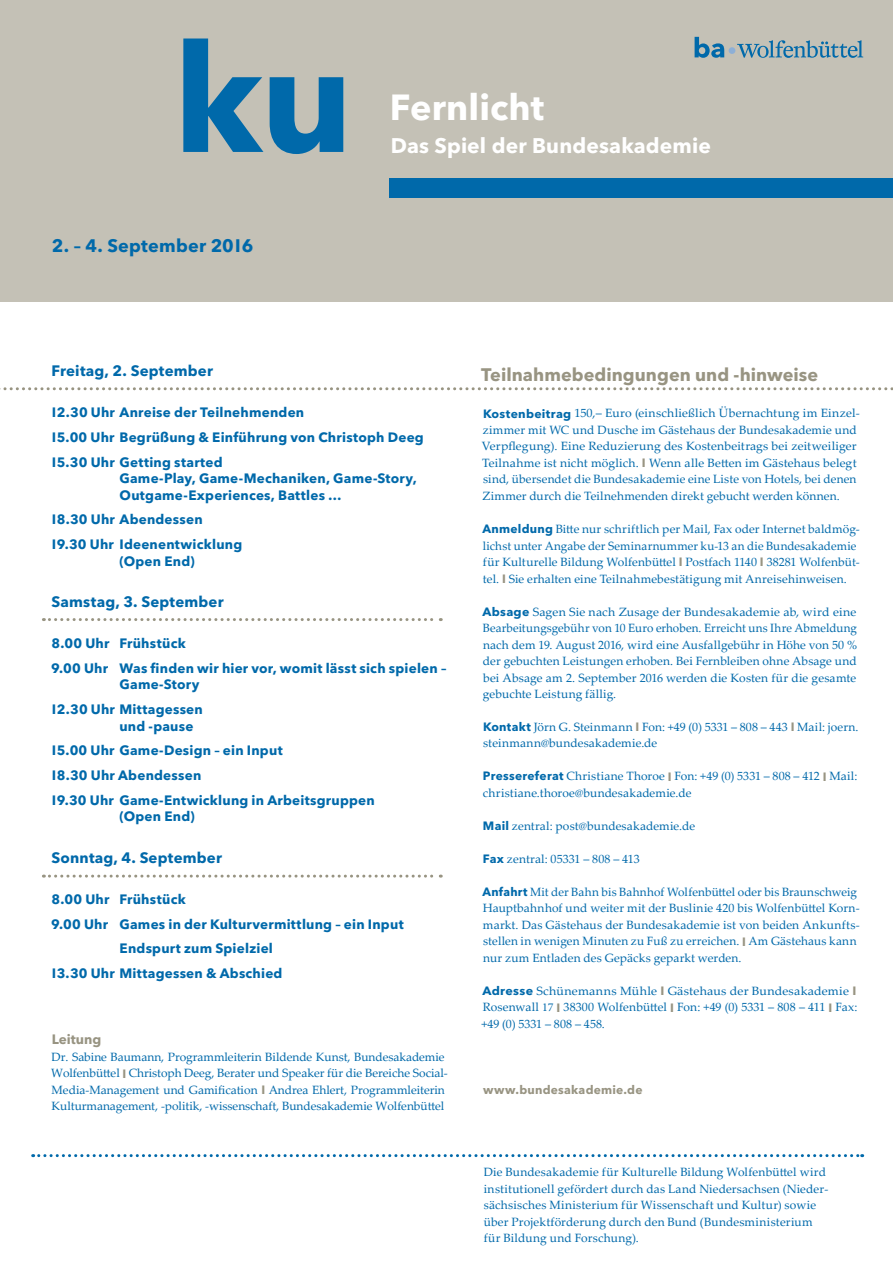
<style>
.page{position:relative;width:893px;height:1263px;background:#fff}
.page>*{position:absolute;margin:0;border:0;box-sizing:border-box;transform-origin:0 0}
.t1{font:700 150px "Avenir Next LT Pro Boldnew 01";color:#0069aa}
.t2{font:700 36px "Avenir Next LT Pro Boldnew 01";letter-spacing:.005em;color:#fff}
.t3{font:700 21px "Avenir Next LT Pro Boldnew 01";letter-spacing:.01em;color:#fff}
.t4{font:700 18px "Avenir Next LT Pro Boldnew 01";letter-spacing:.005em;color:#989482}
.t5{font:700 18px "Avenir Next LT Pro Boldnew 01";letter-spacing:.01em;color:#0069aa}
.t6{font:700 15px "Avenir Next LT Pro Boldnew 01";letter-spacing:.01em;color:#0069aa}
.t7{font:700 13.5px/24.8px "Avenir Next LT Pro Boldnew 01";letter-spacing:.015em;color:#0069aa}
.t8{font:700 13.5px "Avenir Next LT Pro Boldnew 01";color:#989482}
.t9{font:12px/16.5px "Palatino Linotype";letter-spacing:.01em;color:#0069aa}
.t10{font:12px/16.5px "Palatino Linotype";letter-spacing:.01em;color:#0069aa;text-align:justify;scale:1.04 1}
.t11{font:700 12px "Avenir Next LT Pro Boldnew 01";letter-spacing:.02em;color:#989482}
.s1{font-family:"Avenir Next LT Pro Boldnew 01";font-weight:700;color:#989482}
.s2{font-family:"Avenir Next LT Pro Boldnew 01";font-weight:700}
.s3{font-family:"Minion Pro"}
</style>
<div class="page">
<svg style="left:0;top:387px;width:893px;height:3px"></svg>
<div style="left:0;top:0;width:893px;height:302px;background:#c4c1b6"></div>
<svg style="left:695px;top:37px;width:29px;height:21px"></svg>
<div style="left:729px;top:47px;width:6px;height:7px;background:#8dafd6;border-radius:50%"></div>
<svg style="left:737px;top:40px;width:126px;height:18px"></svg>
<div style="left:389px;top:178px;width:504px;height:19px;background:#0069aa"></div>
<svg style="left:33px;top:1154px;width:830px;height:3px"></svg>
<svg style="left:43px;top:618px;width:398px;height:3px"></svg>
<svg style="left:43px;top:875px;width:398px;height:3px"></svg>
<h1 class="t1" style="left:174px;top:7px;width:181px">ku</h1>
<h3 class="t5" style="left:52px;top:235px;width:203px">2. – 4. September 2016</h3>
<h2 class="t2" style="left:390px;top:85px;width:156px">Fernlicht</h2>
<h3 class="t3" style="left:391px;top:133px;width:322px">Das Spiel der Bundesakademie</h3>
<p class="t6" style="left:52px;top:361px;width:163px">Freitag, 2. September</p>
<p class="t7" style="left:50px;top:400px;width:375px">12.30 Uhr Anreise der Teilnehmenden<br>15.00 Uhr Begrüßung &amp; Einführung von Christoph Deeg<br>15.30 Uhr Getting started</p>
<p class="t7" style="left:119px;top:470px;width:299px;line-height:16.5px">Game-Play, Game-Mechaniken, Game-Story,<br>Outgame-Experiences, Battles …</p>
<p class="t7" style="left:50px;top:507px;width:193px">18.30 Uhr Abendessen<br>19.30 Uhr Ideenentwicklung</p>
<p class="t7" style="left:119px;top:548px;width:77px">(Open End)</p>
<p class="t6" style="left:52px;top:592px;width:174px">Samstag, 3. September</p>
<p class="t7" style="left:51px;top:631px;width:397px">8.00 Uhr Frühstück<br>9.00 Uhr Was finden wir hier vor, womit lässt sich spielen –</p>
<p class="t7" style="left:50px;top:672px;width:154px;text-align:right">Game-Story<br>12.30 Uhr Mittagessen</p>
<p class="t7" style="left:50px;top:713px;width:326px;text-indent:69px">und -pause<br>15.00 Uhr Game-Design – ein Input<br>18.30 Uhr Abendessen<br>19.30 Uhr Game-Entwicklung in Arbeitsgruppen</p>
<p class="t7" style="left:119px;top:804px;width:77px">(Open End)</p>
<p class="t6" style="left:52px;top:848px;width:172px">Sonntag, 4. September</p>
<p class="t7" style="left:52px;top:887px;width:136px">8.00 Uhr Frühstück</p>
<p class="t7" style="left:51px;top:911px;width:354px">9.00 Uhr Games in der Kulturvermittlung – ein Input</p>
<p class="t7" style="left:119px;top:936px;width:155px">Endspurt zum Spielziel</p>
<p class="t7" style="left:50px;top:961px;width:234px">13.30 Uhr Mittagessen &amp; Abschied</p>
<p class="t8" style="left:52px;top:1031px;width:51px">Leitung</p>
<p class="t9" style="left:51px;top:1048px;width:398px">Dr. Sabine Baumann, Programmleiterin Bildende Kunst, Bundesakademie Wolfenbüttel <span class="s1">I</span> Christoph Deeg, Berater und Speaker für die Bereiche Social-Media-Management und Gamification <span class="s1">I</span> Andrea Ehlert, Programmleiterin Kulturmanagement, -politik, -wissenschaft, Bundesakademie Wolfenbüttel</p>
<h3 class="t4" style="left:481px;top:364px;width:339px">Teilnahmebedingungen und -hinweise</h3>
<p class="t9" style="left:482px;top:404px;width:379px"><span class="s2">Kostenbeitrag</span> 150,– Euro (einschließlich Übernachtung im Einzel&shy;zimmer mit WC und Dusche im Gästehaus der Bundesakademie und Verpflegung). Eine Reduzierung des Kostenbeitrags bei zeitweiliger Teilnahme ist nicht möglich. <span class="s1">I</span> Wenn alle Betten im Gästehaus belegt sind, übersendet die Bundesakademie eine Liste von Hotels, bei denen Zimmer durch die Teilnehmenden direkt gebucht werden können.</p>
<p class="t9" style="left:482px;top:520px;width:379px"><span class="s2">Anmeldung</span> Bitte nur schriftlich per Mail, Fax oder Internet baldmög&shy;lichst unter Angabe der Seminarnummer ku-13 an die Bundesakademie für Kulturelle Bildung Wolfenbüttel <span class="s1">I</span> Postfach 1140 <span class="s1">I</span> 38281 Wolfenbüt&shy;tel. <span class="s1">I</span> Sie erhalten eine Teilnahmebestätigung mit Anreisehinweisen.</p>
<p class="t9" style="left:482px;top:603px;width:376px;text-align:justify"><span class="s2">Absage</span> Sagen Sie nach Zusage der Bundesakademie ab, wird eine Bearbeitungsgebühr von 10 Euro erhoben. Erreicht uns Ihre Abmeldung nach dem 19. August 2016, wird eine Ausfallgebühr in Höhe von 50 % der gebuchten Leistungen erhoben. Bei Fernbleiben ohne Absage und bei Absage am 2. September 2016 werden die Kosten für die gesamte gebuchte Leistung fällig.</p>
<p class="t9" style="left:483px;top:718px;width:377px"><span class="s2">Kontakt</span> Jörn G. Steinmann <span class="s1">I</span> Fon: +49 (0) 5331 – 808 – 443 <span class="s1">I</span> Mail: joern. steinmann@bundesakademie.de</p>
<p class="t9" style="left:483px;top:767px;width:376px"><span class="s2">Pressereferat</span> Christiane Thoroe <span class="s1">I</span> Fon: +49 (0) 5331 – 808 – 412 <span class="s1">I</span> Mail: christiane.thoroe@bundesakademie.de</p>
<p class="t9" style="left:483px;top:817px;width:214px"><span class="s2">Mail</span> zentral: post@bundesakademie.de</p>
<p class="t9" style="left:483px;top:850px;width:158px"><span class="s2">Fax</span> zentral: 05331 – 808 – 413</p>
<p class="t9" style="left:482px;top:883px;width:379px"><span class="s2">Anfahrt</span> Mit der Bahn bis Bahnhof Wolfenbüttel oder bis Braunschweig Hauptbahnhof und weiter mit der Buslinie 420 bis Wolfenbüttel Korn&shy;markt. Das Gästehaus der Bundesakademie ist von beiden Ankunfts&shy;stellen in wenigen Minuten zu Fuß zu erreichen. <span class="s1">I</span> Am Gästehaus kann nur zum Entladen des Gepäcks geparkt werden.</p>
<p class="t10" style="left:481px;top:982px;width:363px"><span class="s2">Adresse</span> Schünemanns Mühle <span class="s1">I</span> Gästehaus der Bundesakademie <span class="s1">I </span>Rosenwall <span class="s3">17</span> <span class="s1">I</span> 38300 Wolfenbüttel <span class="s1">I</span> Fon: +49 (0) 5331 – 808 – 411 <span class="s1">I</span> Fax: +49 (0) 5331 – 808 – 458.</p>
<p class="t11" style="left:483px;top:1082px;width:161px">www.bundesakademie.de</p>
<p class="t9" style="left:484px;top:1163px;width:346px">Die Bundesakademie für Kulturelle Bildung Wolfenbüttel wird institutionell gefördert durch das Land Niedersachsen (Nieder&shy;sächsisches Ministerium für Wissenschaft und Kultur) sowie über Projektförderung durch den Bund (Bundesministerium für Bildung und Forschung).</p>
</div>
